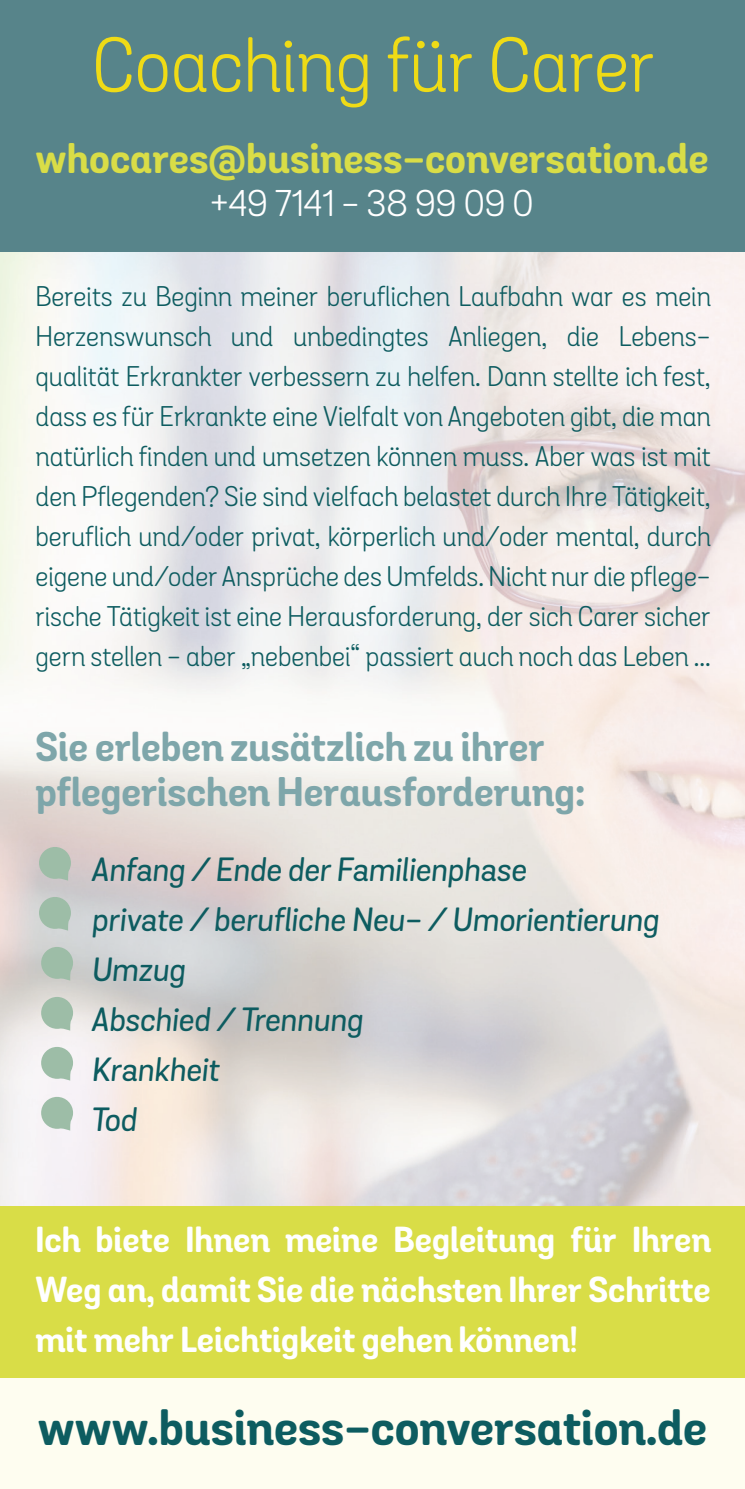
<style>
.page{position:relative;width:745px;height:1489px;background:#fff}
.page>*{position:absolute;margin:0;border:0;box-sizing:border-box;transform-origin:0 0}
.t1{font:75px "Grota Sans Alt Rd";color:#efdb16}
.t2{font:700 48.75px "Grota Sans Alt Rd";color:#0d5c60}
.t3{font:700 41px "Grota Sans Alt Rd";color:#d9dd47}
.t4{font:700 40px/45px "Grota Sans Alt Rd";color:#7ea6aa}
.t5{font:36px "Grota Sans Alt Rd";color:#fff}
.t6{font:700 35px/50px "Grota Sans Alt Rd";color:#fff;text-align:justify}
.t7{font:italic 500 32.5px/50px "Grota Sans Alt Rd";color:#0d5c60}
.t8{font:27.5px/40px "Grota Sans Alt Rd";color:#0d5c60;text-align:justify}
</style>
<div class="page">
<div style="left:0;top:1377px;width:744px;height:111px;background:#fefdf0"></div>
<div style="left:0;top:1205px;width:744px;height:172px;background:#d9dd47"></div>
<div style="left:0;top:0;width:744px;height:252px;background:#57848a"></div>
<svg style="left:39px;top:846px;width:32px;height:34px"></svg>
<svg style="left:39px;top:896px;width:32px;height:34px"></svg>
<svg style="left:41px;top:946px;width:32px;height:34px"></svg>
<svg style="left:41px;top:996px;width:32px;height:34px"></svg>
<svg style="left:41px;top:1046px;width:32px;height:34px"></svg>
<svg style="left:41px;top:1096px;width:32px;height:34px"></svg>
<h1 class="t1" style="left:92px;top:21px;width:563px">Coaching für Carer</h1>
<h3 class="t3" style="left:36px;top:133px;width:674px">whocares@business-conversation.de</h3>
<h3 class="t5" style="left:210px;top:181px;width:324px">+49 7141 - 38 99 09 0</h3>
<p class="t8" style="left:35px;top:277px;width:676px">Bereits zu Beginn meiner beruflichen Laufbahn war es mein Herzenswunsch und unbedingtes Anliegen, die Lebens&shy;qualität Erkrankter verbessern zu helfen. Dann stellte ich fest, dass es für Erkrankte eine Vielfalt von Angeboten gibt, die man natürlich finden und umsetzen können muss. Aber was ist mit den Pflegenden? Sie sind vielfach belastet durch Ihre Tätigkeit, beruflich und/oder privat, körperlich und/oder mental, durch eigene und/oder Ansprüche des Umfelds. Nicht nur die pflege&shy;rische Tätigkeit ist eine Herausforderung, der sich Carer sicher gern stellen - aber „nebenbei“ passiert auch noch das Leben ...</p>
<h3 class="t4" style="left:35px;top:727px;width:551px">Sie erleben zusätzlich zu ihrer pflegerischen Herausforderung:</h3>
<p class="t7" style="left:91px;top:846px;width:569px">Anfang / Ende der Familienphase<br>private / berufliche Neu- / Umorientierung<br>Umzug<br>Abschied / Trennung<br>Krankheit<br>Tod</p>
<p class="t6" style="left:35px;top:1216px;width:676px">Ich biete Ihnen meine Begleitung für Ihren Weg an, damit Sie die nächsten Ihrer Schritte mit mehr Leichtigkeit gehen können!</p>
<h2 class="t2" style="left:38px;top:1397px;width:670px">www.business-conversation.de</h2>
</div>
